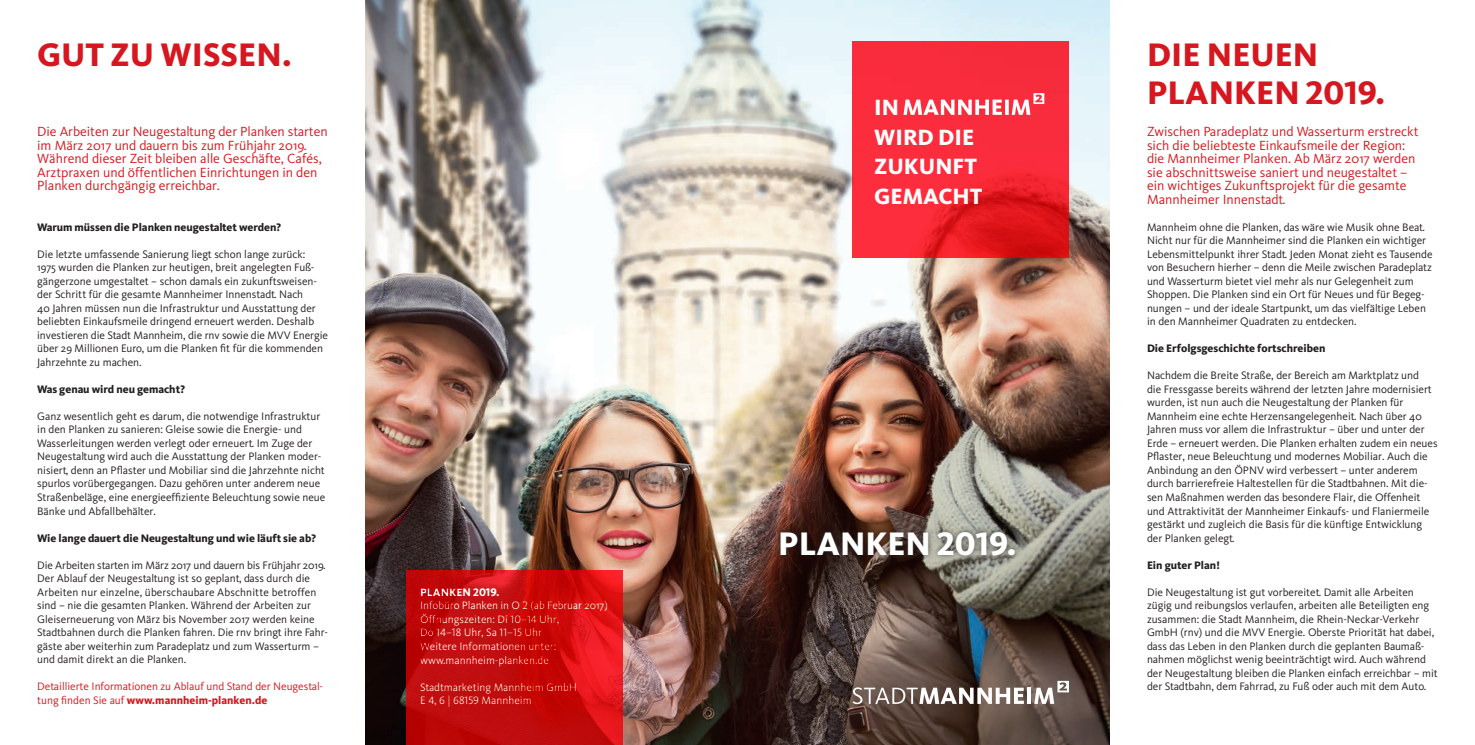
<style>
.page{position:relative;width:1475px;height:745px;background:#fff}
.page>*{position:absolute;margin:0;border:0;box-sizing:border-box;transform-origin:0 0}
.t1{font:800 33.75px/37.5px "Kievit";color:#d7171f}
.t2{font:800 33.75px "Kievit";color:#fff}
.t3{font:800 22.88px/29.8px "Kievit";color:#fff}
.t4{font:13.75px/13.5px "Kievit";color:#d7171f}
.t5{font:11.25px/13.5px "Kievit";color:#231f20}
.t6{font:11.25px/13.5px "Kievit";color:#fff}
.t7{font:800 11.25px "Kievit";color:#231f20}
.t8{font:11.25px/13.5px "Kievit";color:#d7171f}
.s1{font-weight:800}
.s2{font-family:"Kievit Extra Bold SC"}
.s3{font-family:"Kievit Regular SC"}
.s4{font-family:"Kievit Extra Bold SC";font-weight:400}
</style>
<div class="page">
<img style="left:365px;top:0;width:744px;height:744px">
<hr style="left:1027px;top:687px;width:4px;height:16px;background:#fff">
<svg style="left:852px;top:687px;width:171px;height:16px"></svg>
<svg style="left:1034px;top:680px;width:34px;height:23px"></svg>
<svg style="left:406px;top:569px;width:216px;height:175px;background:#c70c0e"></svg>
<div style="left:774px;top:525px;width:246px;height:36px;background:#231f20;opacity:.75"></div>
<svg style="left:852px;top:41px;width:216px;height:216px;background:#f42735"></svg>
<svg style="left:903px;top:93px;width:141px;height:22px"></svg>
<h1 class="t1" style="left:37px;top:36px;width:256px">GUT ZU WISSEN.</h1>
<p class="t4" style="left:37px;top:125px;width:292px">Die Arbeiten zur Neugestaltung der Planken starten im März 2017 und dauern bis zum Frühjahr 2019.<br>Während dieser Zeit bleiben alle Geschäfte, Cafés, Arztpraxen und öffentlichen Einrichtungen in den Planken durchgängig erreichbar.</p>
<p class="t7" style="left:37px;top:220px;width:245px">Warum müssen die Planken neugestaltet werden?</p>
<p class="t5" style="left:37px;top:247px;width:292px">Die letzte umfassende Sanierung liegt schon lange zurück:<br>1975 wurden die Planken zur heutigen, breit angelegten Fuß&shy;gängerzone umgestaltet – schon damals ein zukunftsweisen&shy;der Schritt für die gesamte Mannheimer Innenstadt. Nach<br>40 Jahren müssen nun die Infrastruktur und Ausstattung der beliebten Einkaufsmeile dringend erneuert werden. Deshalb investieren die Stadt Mannheim, die rnv sowie die MVV Energie über 29 Millionen Euro, um die Planken fit für die kommenden Jahrzehnte zu machen.</p>
<p class="t7" style="left:37px;top:382px;width:149px">Was genau wird neu gemacht?</p>
<p class="t5" style="left:37px;top:409px;width:290px">Ganz wesentlich geht es darum, die notwendige Infrastruktur in den Planken zu sanieren: Gleise sowie die Energie- und Wasserleitungen werden verlegt oder erneuert. Im Zuge der Neugestaltung wird auch die Ausstattung der Planken moder&shy;nisiert, denn an Pflaster und Mobiliar sind die Jahrzehnte nicht spurlos vorübergegangen. Dazu gehören unter anderem neue Straßenbeläge, eine energieeffiziente Beleuchtung sowie neue Bänke und Abfallbehälter.</p>
<p class="t7" style="left:37px;top:530px;width:280px">Wie lange dauert die Neugestaltung und wie läuft sie ab?</p>
<p class="t5" style="left:37px;top:558px;width:292px">Die Arbeiten starten im März 2017 und dauern bis Frühjahr 2019.<br>Der Ablauf der Neugestaltung ist so geplant, dass durch die Arbeiten nur einzelne, überschaubare Abschnitte betroffen sind – nie die gesamten Planken. Während der Arbeiten zur Gleiserneuerung von März bis November 2017 werden keine Stadtbahnen durch die Planken fahren. Die rnv bringt ihre Fahr&shy;gäste aber weiterhin zum Paradeplatz und zum Wasserturm – und damit direkt an die Planken.</p>
<p class="t8" style="left:37px;top:679px;width:287px">Detaillierte Informationen zu Ablauf und Stand der Neugestal&shy;tung finden Sie auf <span class="s1">www.mannheim-planken.de</span></p>
<p class="t6" style="left:420px;top:585px;width:189px"><span class="s1">PLANKEN</span> <span class="s2">2019.<br></span>Infobüro Planken in O <span class="s3">2</span> (ab Februar 2017)<br>Öffnungszeiten: Di <span class="s3">10–14</span> Uhr,<br>Do <span class="s3">14–18</span> Uhr, Sa <span class="s3">11–15</span> Uhr<br>Weitere Informationen unter: www.mannheim-planken.de</p>
<p class="t6" style="left:420px;top:679px;width:158px">Stadtmarketing Mannheim GmbH<br>E <span class="s3">4, 6</span> | <span class="s3">68159</span> Mannheim</p>
<h2 class="t3" style="left:874px;top:92px;width:110px">IN<br>WIRD DIE<br>ZUKUNFT<br>GEMACHT</h2>
<h1 class="t2" style="left:778px;top:523px;width:240px">PLANKEN <span class="s4">2019.</span></h1>
<h1 class="t1" style="left:1146px;top:36px;width:240px">DIE NEUEN<br>PLANKEN <span class="s4">2019.</span></h1>
<p class="t4" style="left:1146px;top:125px;width:273px">Zwischen Paradeplatz und Wasserturm erstreckt sich die beliebteste Einkaufsmeile der Region: die Mannheimer Planken. Ab März 2017 werden sie abschnittsweise saniert und neugestaltet – ein wichtiges Zukunftsprojekt für die gesamte Mannheimer Innenstadt.</p>
<p class="t5" style="left:1146px;top:220px;width:287px">Mannheim ohne die Planken, das wäre wie Musik ohne Beat.<br>Nicht nur für die Mannheimer sind die Planken ein wichtiger Lebensmittelpunkt ihrer Stadt. Jeden Monat zieht es Tausende von Besuchern hierher – denn die Meile zwischen Paradeplatz und Wasserturm bietet viel mehr als nur Gelegenheit zum Shoppen. Die Planken sind ein Ort für Neues und für Begeg&shy;nungen – und der ideale Startpunkt, um das vielfältige Leben in den Mannheimer Quadraten zu entdecken.</p>
<p class="t7" style="left:1146px;top:341px;width:180px">Die Erfolgsgeschichte fortschreiben</p>
<p class="t5" style="left:1146px;top:369px;width:292px">Nachdem die Breite Straße, der Bereich am Marktplatz und<br>die Fressgasse bereits während der letzten Jahre modernisiert wurden, ist nun auch die Neugestaltung der Planken für Mannheim eine echte Herzensangelegenheit. Nach über 40<br>Jahren muss vor allem die Infrastruktur – über und unter der Erde – erneuert werden. Die Planken erhalten zudem ein neues Pflaster, neue Beleuchtung und modernes Mobiliar. Auch die Anbindung an den ÖPNV wird verbessert – unter anderem durch barrierefreie Haltestellen für die Stadtbahnen. Mit die&shy;sen Maßnahmen werden das besondere Flair, die Offenheit und Attraktivität der Mannheimer Einkaufs- und Flaniermeile gestärkt und zugleich die Basis für die künftige Entwicklung der Planken gelegt.</p>
<p class="t7" style="left:1146px;top:557px;width:74px">Ein guter Plan!</p>
<p class="t5" style="left:1146px;top:585px;width:292px">Die Neugestaltung ist gut vorbereitet. Damit alle Arbeiten zügig und reibungslos verlaufen, arbeiten alle Beteiligten eng zusammen: die Stadt Mannheim, die Rhein-Neckar-Verkehr GmbH (rnv) und die MVV Energie. Oberste Priorität hat dabei, dass das Leben in den Planken durch die geplanten Baumaß&shy;nahmen möglichst wenig beeinträchtigt wird. Auch während der Neugestaltung bleiben die Planken einfach erreichbar – mit der Stadtbahn, dem Fahrrad, zu Fuß oder auch mit dem Auto.</p>
</div>
